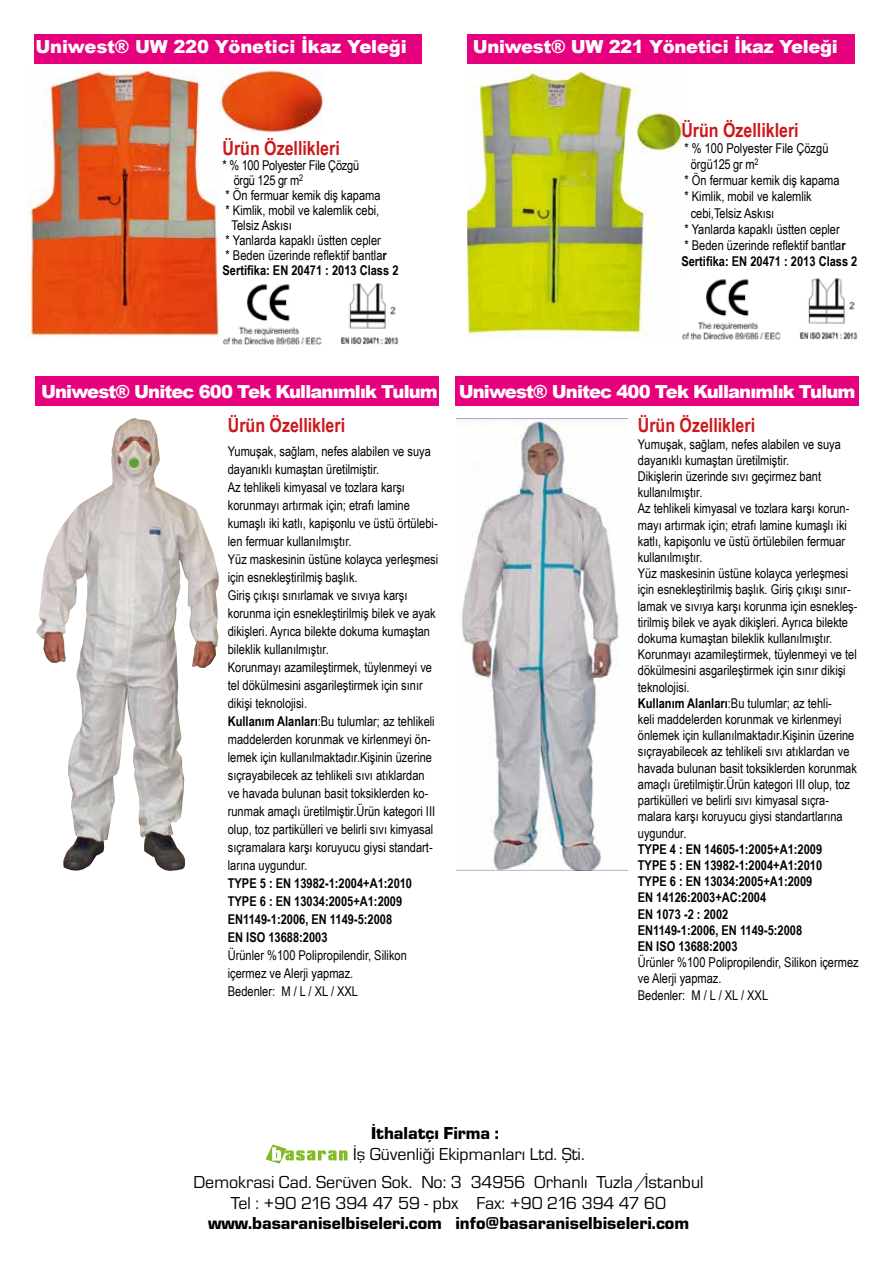
<style>
.page{position:relative;width:893px;height:1263px;background:#fff}
.page>*{position:absolute;margin:0;border:0;box-sizing:border-box;transform-origin:0 0}
.t1{font:700 19.5px "Arial Narrow";color:#cd171a}
.t2{font:18px/21.6px "Eurostile TOT";color:#000;text-align:center}
.t3{font:900 18px "Arial";letter-spacing:-.05em;color:#fff}
.t4{font:900 18px "Eurostile TOT";color:#000}
.t5{font:900 18px "Arial";letter-spacing:-.01em;color:#fff}
.t6{font:900 18px "Arial";letter-spacing:-.02em;color:#fff}
.t7{font:13.5px/16.2px "Arial Narrow";color:#000}
.t8{font:700 13.5px/16.2px "Arial Narrow";color:#000}
.t9{font:13.5px "Arial Narrow";letter-spacing:-.02em;color:#000}
.s1{font-weight:700}
</style>
<div class="page">
<img style="left:36px;top:418px;width:183px;height:453px">
<img style="left:457px;top:418px;width:170px;height:453px">
<div style="left:35px;top:376px;width:404px;height:30px;background:#e6007d"></div>
<div style="left:455px;top:376px;width:404px;height:30px;background:#e6007d"></div>
<svg style="left:265px;top:1144px;width:82px;height:20px"></svg>
<img style="left:467px;top:69px;width:220px;height:269px">
<img style="left:27px;top:70px;width:193px;height:269px">
<img style="left:220px;top:69px;width:103px;height:65px">
<div style="left:34px;top:34px;width:388px;height:30px;background:#e6007d"></div>
<div style="left:467px;top:34px;width:388px;height:30px;background:#e6007d"></div>
<img style="left:681px;top:277px;width:177px;height:62px">
<img style="left:223px;top:283px;width:176px;height:61px">
<h2 class="t5" style="left:35px;top:34px;width:373px">Uniwest® UW 220 Yönetici İkaz Yeleği</h2>
<h2 class="t6" style="left:473px;top:34px;width:366px">Uniwest® UW 221 Yönetici İkaz Yeleği</h2>
<h1 class="t1" style="left:222px;top:134px;width:119px">Ürün Özellikleri</h1>
<p class="t9" style="left:222px;top:156px;width:138px">* % 100 Polyester File Çözgü</p>
<p class="t9" style="left:234px;top:171px;width:71px">örgü 125 gr m<sup>2</sup></p>
<p class="t7" style="left:226px;top:187px;width:157px">* Ön fermuar kemik diş kapama</p>
<p class="t7" style="left:226px;top:202px;width:155px">* Kimlik, mobil ve kalemlik cebi,</p>
<p class="t7" style="left:232px;top:217px;width:62px">Telsiz Askısı</p>
<p class="t7" style="left:226px;top:232px;width:157px">* Yanlarda kapaklı üstten cepler</p>
<p class="t7" style="left:226px;top:247px;width:163px">* Beden üzerinde reflektif bantla<span class="s1">r</span></p>
<p class="t8" style="left:222px;top:262px;width:177px">Sertifika: EN 20471 : 2013 Class 2</p>
<h1 class="t1" style="left:681px;top:115px;width:119px">Ürün Özellikleri</h1>
<p class="t7" style="left:684px;top:139px;width:145px">* % 100 Polyester File Çözgü</p>
<p class="t7" style="left:691px;top:156px;width:69px">örgü125 gr m<sup>2</sup></p>
<p class="t7" style="left:684px;top:172px;width:157px">* Ön fermuar kemik diş kapama</p>
<p class="t7" style="left:684px;top:188px;width:129px">* Kimlik, mobil ve kalemlik</p>
<p class="t7" style="left:691px;top:204px;width:85px">cebi,Telsiz Askısı</p>
<p class="t7" style="left:684px;top:220px;width:157px">* Yanlarda kapaklı üstten cepler</p>
<p class="t7" style="left:684px;top:237px;width:163px">* Beden üzerinde reflektif bantla<span class="s1">r</span></p>
<p class="t8" style="left:681px;top:253px;width:177px">Sertifika: EN 20471 : 2013 Class 2</p>
<h2 class="t3" style="left:41px;top:378px;width:816px">Uniwest® Unitec 600 Tek Kullanımlık Tulum Uniwest® Unitec 400 Tek Kullanımlık Tulum</h2>
<h1 class="t1" style="left:228px;top:411px;width:119px">Ürün Özellikleri</h1>
<p class="t7" style="left:228px;top:442px;width:212px;line-height:18px">Yumuşak, sağlam, nefes alabilen ve suya dayanıklı kumaştan üretilmiştir.<br>Az tehlikeli kimyasal ve tozlara karşı korunmayı artırmak için; etrafı lamine kumaşlı iki katlı, kapişonlu ve üstü örtülebi&shy;len fermuar kullanılmıştır.<br>Yüz maskesinin üstüne kolayca yerleşmesi için esnekleştirilmiş başlık.<br>Giriş çıkışı sınırlamak ve sıvıya karşı korunma için esnekleştirilmiş bilek ve ayak dikişleri. Ayrıca bilekte dokuma kumaştan bileklik kullanılmıştır.<br>Korunmayı azamileştirmek, tüylenmeyi ve tel dökülmesini asgarileştirmek için sınır dikişi teknolojisi.<br><span class="s1">Kullanım Alanları</span>:Bu tulumlar; az tehlikeli maddelerden korunmak ve kirlenmeyi ön&shy;lemek için kullanılmaktadır.Kişinin üzerine sıçrayabilecek az tehlikeli sıvı atıklardan ve havada bulunan basit toksiklerden ko&shy;runmak amaçlı üretilmiştir.Ürün kategori III olup, toz partikülleri ve belirli sıvı kimyasal sıçramalara karşı koruyucu giysi standart&shy;larına uygundur.</p>
<p class="t8" style="left:228px;top:874px;width:186px;line-height:18px">TYPE 5 : EN 13982-1:2004+A1:2010<br>TYPE 6 : EN 13034:2005+A1:2009<br>EN1149-1:2006, EN 1149-5:2008<br>EN ISO 13688:2003</p>
<p class="t7" style="left:228px;top:946px;width:181px;line-height:18px">Ürünler %100 Polipropilendir, Silikon içermez ve Alerji yapmaz.<br>Bedenler: M / L / XL / XXL</p>
<h2 class="t4" style="left:371px;top:1123px;width:129px">İthalatçı Firma :</h2>
<h2 class="t2" style="left:353px;top:1144px;width:233px">İş Güvenliği Ekipmanları Ltd. Şti.</h2>
<h1 class="t1" style="left:638px;top:411px;width:119px">Ürün Özellikleri</h1>
<p class="t7" style="left:638px;top:435px;width:221px">Yumuşak, sağlam, nefes alabilen ve suya dayanıklı kumaştan üretilmiştir.<br>Dikişlerin üzerinde sıvı geçirmez bant kullanılmıştır.<br>Az tehlikeli kimyasal ve tozlara karşı korun&shy;mayı artırmak için; etrafı lamine kumaşlı iki katlı, kapişonlu ve üstü örtülebilen fermuar kullanılmıştır.<br>Yüz maskesinin üstüne kolayca yerleşmesi için esnekleştirilmiş başlık. Giriş çıkışı sınır&shy;lamak ve sıvıya karşı korunma için esnekleş&shy;tirilmiş bilek ve ayak dikişleri. Ayrıca bilekte dokuma kumaştan bileklik kullanılmıştır.<br>Korunmayı azamileştirmek, tüylenmeyi ve tel dökülmesini asgarileştirmek için sınır dikişi teknolojisi.<br><span class="s1">Kullanım Alanları</span>:Bu tulumlar; az tehli-<br>keli maddelerden korunmak ve kirlenmeyi önlemek için kullanılmaktadır.Kişinin üzerine sıçrayabilecek az tehlikeli sıvı atıklardan ve havada bulunan basit toksiklerden korunmak amaçlı üretilmiştir.Ürün kategori III olup, toz partikülleri ve belirli sıvı kimyasal sıçra&shy;malara karşı koruyucu giysi standartlarına uygundur.</p>
<p class="t8" style="left:638px;top:840px;width:186px">TYPE 4 : EN 14605-1:2005+A1:2009<br>TYPE 5 : EN 13982-1:2004+A1:2010<br>TYPE 6 : EN 13034:2005+A1:2009<br>EN 14126:2003+AC:2004<br>EN 1073 -2 : 2002<br>EN1149-1:2006, EN 1149-5:2008<br>EN ISO 13688:2003</p>
<p class="t7" style="left:638px;top:954px;width:222px">Ürünler %100 Polipropilendir, Silikon içermez ve Alerji yapmaz.<br>Bedenler: M / L / XL / XXL</p>
<h2 class="t2" style="left:194px;top:1171px;width:512px">Demokrasi Cad. Serüven Sok. No: 3 34956 Orhanlı Tuzla/İstanbul<br>Tel : +90 216 394 47 59 - pbx Fax: +90 216 394 47 60</h2>
<h2 class="t4" style="left:208px;top:1213px;width:482px">www.basaraniselbiseleri.com info@basaraniselbiseleri.com</h2>
</div>
